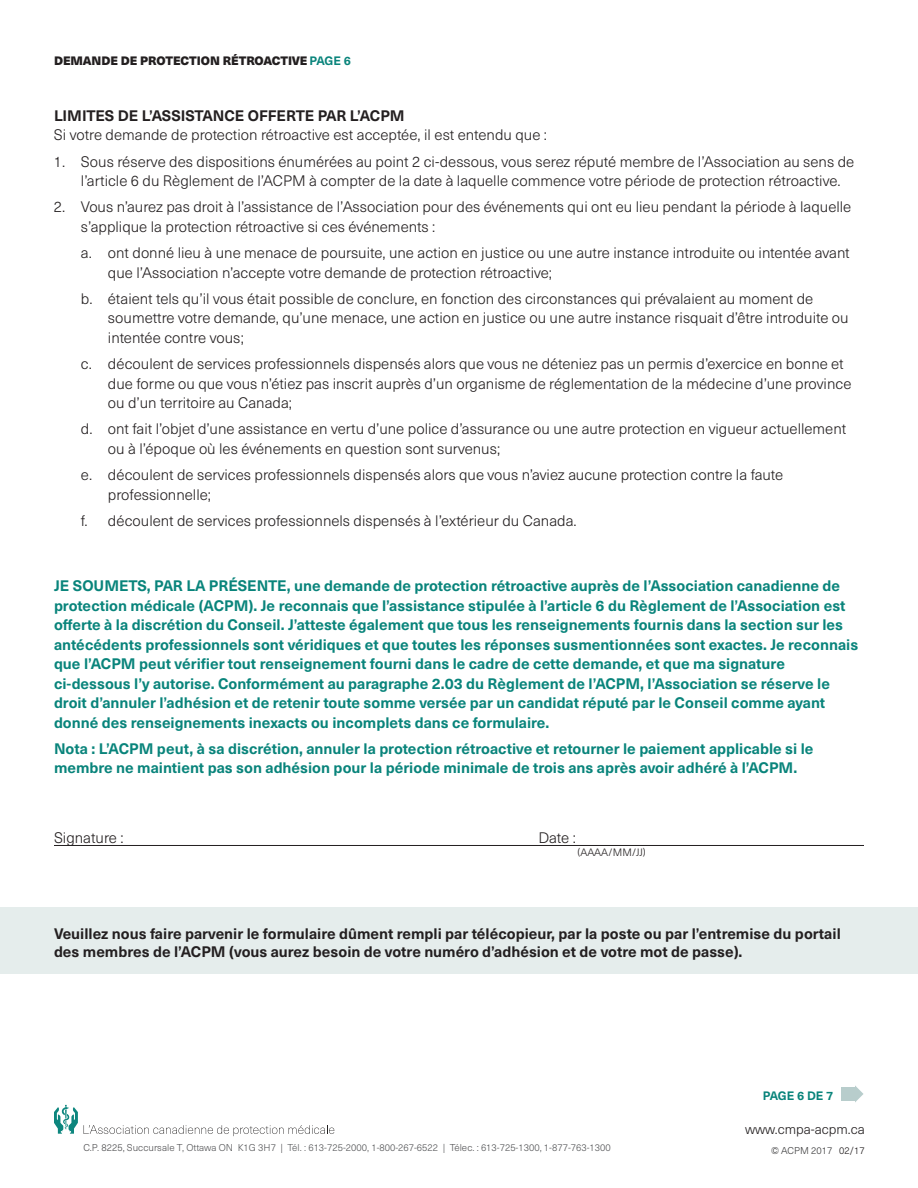
<style>
.page{position:relative;width:918px;height:1188px;background:#fff}
.page>*{position:absolute;margin:0;border:0;box-sizing:border-box;transform-origin:0 0}
.t1{font:300 15px/19.5px "Neue Haas Unica Pro";color:#231f20}
.t2{font:700 15px/19.5px "Neue Haas Unica Pro";color:#09847b}
.t3{font:700 15px/18.6px "Neue Haas Unica Pro";color:#231f20}
.t4{font:300 13.5px "Neue Haas Unica Pro";color:#231f20}
.t5{font:900 12px "Neue Haas Unica Pro";letter-spacing:-.005em;color:#231f20}
.t6{font:700 12px "Neue Haas Unica Pro";color:#09847b}
.t7{font:300 10.5px "Neue Haas Unica Pro";color:#231f20}
.t8{font:300 9.75px "Neue Haas Unica Pro";color:#57585a}
.t9{font:300 9.75px "Neue Haas Unica Pro";color:#3e3e3f}
.s1{font-weight:700;color:#09847b}
.s2{color:#505052}
.s3{color:#231f20}
</style>
<div class="page">
<div style="left:0;top:908px;width:918px;height:66px;background:#e5edec"></div>
<div style="left:842px;top:1087px;width:13px;height:14px;background:#b8cdcc"></div>
<svg style="left:855px;top:1085px;width:9px;height:17px"></svg>
<svg style="left:54px;top:1105px;width:24px;height:29px"></svg>
<svg style="left:84px;top:1125px;width:250px;height:11px"></svg>
<hr style="left:54px;top:845px;width:810px;height:1px;background:#231f20">
<p class="t5" style="left:54px;top:54px;width:298px">DEMANDE DE PROTECTION RÉTROACTIVE <span class="s1">Page 6</span></p>
<p class="t3" style="left:54px;top:106px;width:352px">Lim ites de l’assistance offerte par l’ACPM</p>
<p class="t1" style="left:54px;top:126px;width:495px">Si votre demande de protection rétroactive est acceptée, il est entendu que :</p>
<p class="t1" style="left:81px;top:152px;width:775px;text-indent:-27px">1. Sous réserve des dispositions énumérées au point 2 ci-dessous, vous serez réputé membre de l’Association au sens de l’article 6 du Règlement de l’ACPM à compter de la date à laquelle commence votre période de protection rétroactive.</p>
<p class="t1" style="left:81px;top:198px;width:772px;text-indent:-27px">2. Vous n’aurez pas droit à l’assistance de l’Association pour des événements qui ont eu lieu pendant la période à laquelle s’applique la protection rétroactive si ces événements :</p>
<p class="t1" style="left:108px;top:243px;width:743px;text-indent:-27px">a. ont donné lieu à une menace de poursuite, une action en justice ou une autre instance introduite ou intentée avant que l’Association n’accepte votre demande de protection rétroactive;</p>
<p class="t1" style="left:108px;top:289px;width:742px;text-indent:-27px">b. étaient tels qu’il vous était possible de conclure, en fonction des circonstances qui prévalaient au moment de soumettre votre demande, qu’une menace, une action en justice ou une autre instance risquait d’être introduite ou intentée contre vous;</p>
<p class="t1" style="left:108px;top:354px;width:745px;text-indent:-27px">c. découlent de services professionnels dispensés alors que vous ne déteniez pas un permis d’exercice en bonne et due forme ou que vous n’étiez pas inscrit auprès d’un organisme de réglementation de la médecine d’une province ou d’un territoire au Canada;</p>
<p class="t1" style="left:108px;top:420px;width:740px;text-indent:-27px">d. ont fait l’objet d’une assistance en vertu d’une police d’assurance ou une autre protection en vigueur actuellement ou à l’époque où les événements en question sont survenus;</p>
<p class="t1" style="left:108px;top:465px;width:677px;text-indent:-27px">e. découlent de services professionnels dispensés alors que vous n’aviez aucune protection contre la faute professionnelle;</p>
<p class="t1" style="left:81px;top:511px;width:497px">f. découlent de services professionnels dispensés à l’extérieur du Canada.</p>
<p class="t2" style="left:54px;top:576px;width:30px">JE SOU</p>
<p class="t2" style="left:104px;top:576px;width:125px">METS, PAR LA PRÉSEN</p>
<p class="t2" style="left:54px;top:576px;width:806px;text-indent:214px">TE, une demande de protection rétroactive auprès de l’Association canadienne de protection médicale (ACPM). Je reconnais que l’assistance stipulée à l’article 6 du Règlement de l’Association est offerte à la discrétion du Conseil. J’atteste également que tous les renseignements fournis dans la section sur les antécédents professionnels sont véridiques et que toutes les réponses susmentionnées sont exactes. Je reconnais que l’ACPM peut vérifier tout renseignement fourni dans le cadre de cette demande, et que ma signature ci-dessous l’y autorise. Conformément au paragraphe 2.03 du Règlement de l’ACPM, l’Association se réserve le droit d’annuler l’adhésion et de retenir toute somme versée par un candidat réputé par le Conseil comme ayant donné des renseignements inexacts ou incomplets dans ce formulaire.</p>
<p class="t2" style="left:54px;top:739px;width:761px">Nota : L’ACPM peut, à sa discrétion, annuler la protection rétroactive et retourner le paiement applicable si le membre ne maintient pas son adhésion pour la période minimale de trois ans après avoir adhéré à l’ACPM.</p>
<p class="t1" style="left:54px;top:828px;width:71px">Signature :</p>
<p class="t1" style="left:538px;top:828px;width:39px">Date :</p>
<p class="t7" style="left:577px;top:846px;width:70px">(AAAA/MM/JJ)</p>
<p class="t3" style="left:54px;top:924px;width:788px">Veuillez nous faire parvenir le formulaire dûment rempli par télécopieur, par la poste ou par l’entremise du portail des membres de l’ACPM (vous aurez besoin de votre numéro d’adhésion et de votre mot de passe).</p>
<p class="t6" style="left:763px;top:1088px;width:72px">Page 6 de 7</p>
<p class="t8" style="left:83px;top:1142px;width:529px"><span class="s2">C.P. 8225, Succursale T</span>, Ottawa ON K1G 3H7 | Tél. : 613-725-2000, 1-800-267-6522 | <span class="s2">Télec. :</span> 613-725-1300, 1-877-763-1300</p>
<p class="t4" style="left:745px;top:1121px;width:121px">www.cmpa-acpm.ca</p>
<p class="t9" style="left:771px;top:1145px;width:95px">© ACPM 2017 <span class="s3">02/17</span></p>
</div>
